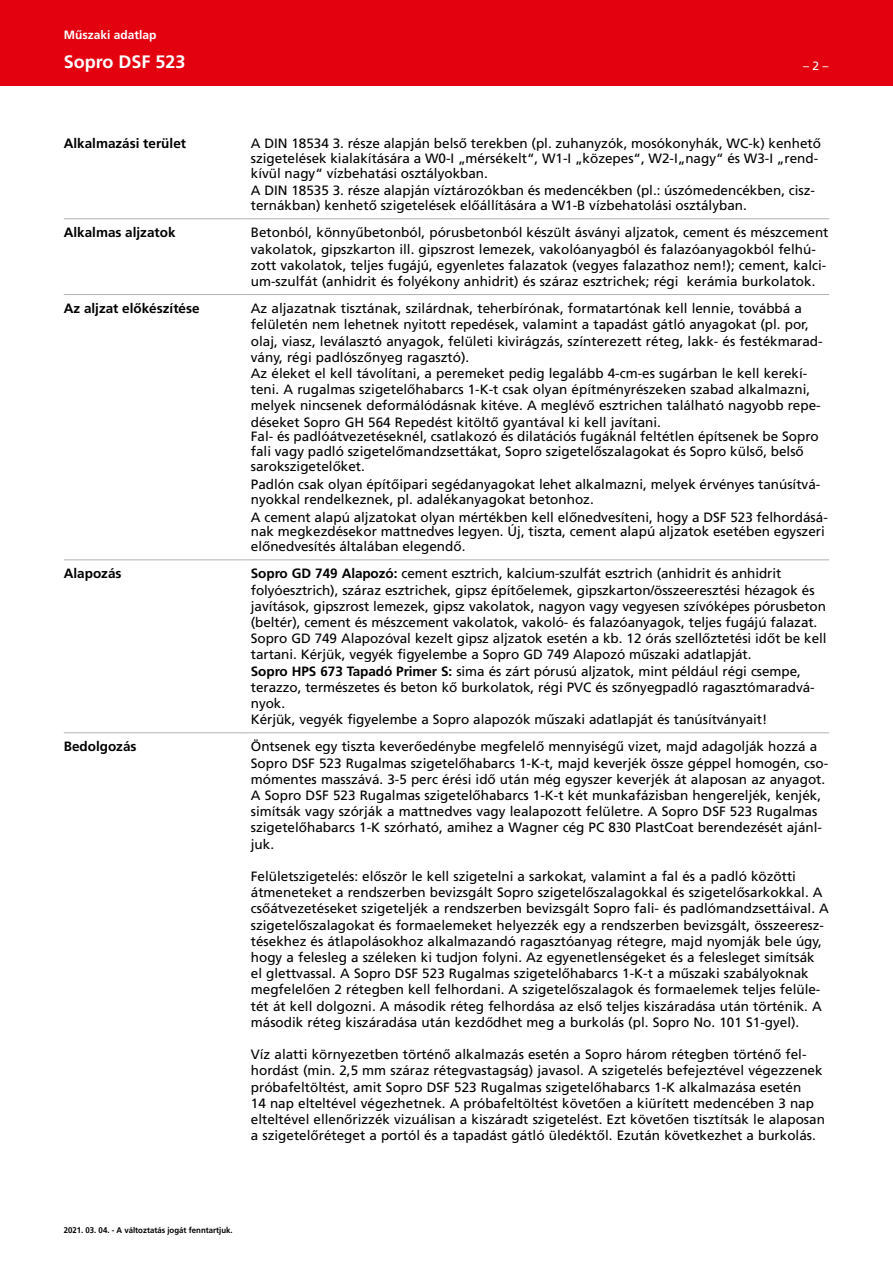
<style>
.page{position:relative;width:893px;height:1263px;background:#fff}
.page>*{position:absolute;margin:0;border:0;box-sizing:border-box;transform-origin:0 0}
.t1{font:700 18px "Sto Frutiger";color:#fff}
.t2{font:13.5px/16.2px "Sto Frutiger";color:#000}
.t3{font:700 13.5px "Sto Frutiger";color:#000}
.t4{font:700 12px "Sto Frutiger";color:#fff}
.t5{font:12px "Sto Frutiger";color:#fff}
.t6{font:700 8.25px "Sto Frutiger";color:#000;scale:.95 1}
.s1{font-weight:700}
</style>
<div class="page">
<div style="left:0;top:0;width:893px;height:85px;background:#e3000f"></div>
<hr style="left:64px;top:218px;width:178px;height:1px;background:#b1b2b3">
<hr style="left:242px;top:218px;width:587px;height:1px;background:#b1b2b3">
<hr style="left:64px;top:294px;width:178px;height:1px;background:#b1b2b3">
<hr style="left:242px;top:294px;width:587px;height:1px;background:#b1b2b3">
<hr style="left:64px;top:559px;width:178px;height:1px;background:#b1b2b3">
<hr style="left:242px;top:559px;width:587px;height:1px;background:#b1b2b3">
<hr style="left:64px;top:732px;width:178px;height:1px;background:#b1b2b3">
<hr style="left:242px;top:732px;width:587px;height:1px;background:#b1b2b3">
<p class="t4" style="left:64px;top:28px;width:94px">Műszaki adatlap</p>
<h1 class="t1" style="left:64px;top:52px;width:123px">Sopro DSF 523</h1>
<p class="t5" style="left:803px;top:59px;width:27px">– 2 –</p>
<p class="t3" style="left:64px;top:135px;width:124px">Alkalmazási terület</p>
<p class="t2" style="left:251px;top:136px;width:572px;line-height:14.9px">A DIN 18534 3. része alapján belső terekben (pl. zuhanyzók, mosókonyhák, WC-k) kenhető szigetelések kialakítására a W0-I „mérsékelt“, W1-I „közepes“, W2-I„nagy“ és W3-I „rend&shy;kívül nagy“ vízbehatási osztályokban.</p>
<p class="t2" style="left:251px;top:183px;width:566px;line-height:14.9px">A DIN 18535 3. része alapján víztározókban és medencékben (pl.: úszómedencékben, cisz&shy;ternákban) kenhető szigetelések előállítására a W1-B vízbehatolási osztályban.</p>
<p class="t3" style="left:64px;top:225px;width:113px">Alkalmas aljzatok</p>
<p class="t2" style="left:251px;top:225px;width:579px">Betonból, könnyűbetonból, pórusbetonból készült ásványi aljzatok, cement és mészcement vakolatok, gipszkarton ill. gipszrost lemezek, vakolóanyagból és falazóanyagokból felhú&shy;zott vakolatok, teljes fugájú, egyenletes falazatok (vegyes falazathoz nem!); cement, kalci&shy;um-szulfát (anhidrit és folyékony anhidrit) és száraz esztrichek; régi kerámia burkolatok.</p>
<p class="t3" style="left:64px;top:301px;width:137px">Az aljzat előkészítése</p>
<p class="t2" style="left:251px;top:300px;width:573px">Az aljazatnak tisztának, szilárdnak, teherbírónak, formatartónak kell lennie, továbbá a felületén nem lehetnek nyitott repedések, valamint a tapadást gátló anyagokat (pl. por, olaj, viasz, leválasztó anyagok, felületi kivirágzás, színterezett réteg, lakk- és festékmarad&shy;vány, régi padlószőnyeg ragasztó).<br>Az éleket el kell távolítani, a peremeket pedig legalább 4-cm-es sugárban le kell kerekí&shy;teni. A rugalmas szigetelőhabarcs 1-K-t csak olyan építményrészeken szabad alkalmazni, melyek nincsenek deformálódásnak kitéve. A meglévő esztrichen található nagyobb repe&shy;déseket Sopro GH 564 Repedést kitöltő gyantával ki kell javítani.</p>
<p class="t2" style="left:251px;top:429px;width:569px;line-height:14.9px">Fal- és padlóátvezetéseknél, csatlakozó és dilatációs fugáknál feltétlen építsenek be Sopro fali vagy padló szigetelőmandzsettákat, Sopro szigetelőszalagokat és Sopro külső, belső sarokszigetelőket.</p>
<p class="t2" style="left:251px;top:477px;width:571px;line-height:14.9px">Padlón csak olyan építőipari segédanyagokat lehet alkalmazni, melyek érvényes tanúsítvá&shy;nyokkal rendelkeznek, pl. adalékanyagokat betonhoz.</p>
<p class="t2" style="left:251px;top:510px;width:578px;line-height:14.9px">A cement alapú aljzatokat olyan mértékben kell előnedvesíteni, hogy a DSF 523 felhordásá&shy;nak megkezdésekor mattnedves legyen. Új, tiszta, cement alapú aljzatok esetében egyszeri előnedvesítés általában elegendő.</p>
<p class="t3" style="left:64px;top:566px;width:59px">Alapozás</p>
<p class="t2" style="left:251px;top:566px;width:577px"><span class="s1">Sopro GD 749 Alapozó:</span> cement esztrich, kalcium-szulfát esztrich (anhidrit és anhidrit folyóesztrich), száraz esztrichek, gipsz építőelemek, gipszkarton/összeeresztési hézagok és javítások, gipszrost lemezek, gipsz vakolatok, nagyon vagy vegyesen szívóképes pórusbeton (beltér), cement és mészcement vakolatok, vakoló- és falazóanyagok, teljes fugájú falazat.<br>Sopro GD 749 Alapozóval kezelt gipsz aljzatok esetén a kb. 12 órás szellőztetési időt be kell tartani. Kérjük, vegyék figyelembe a Sopro GD 749 Alapozó műszaki adatlapját.<br><span class="s1">Sopro HPS 673 Tapadó Primer S:</span> sima és zárt pórusú aljzatok, mint például régi csempe, terazzo, természetes és beton kő burkolatok, régi PVC és szőnyegpadló ragasztómaradvá&shy;nyok.<br>Kérjük, vegyék figyelembe a Sopro alapozók műszaki adatlapját és tanúsítványait!</p>
<p class="t3" style="left:64px;top:739px;width:74px">Bedolgozás</p>
<p class="t2" style="left:251px;top:739px;width:579px">Öntsenek egy tiszta keverőedénybe megfelelő mennyiségű vizet, majd adagolják hozzá a Sopro DSF 523 Rugalmas szigetelőhabarcs 1-K-t, majd keverjék össze géppel homogén, cso&shy;mómentes masszává. 3-5 perc érési idő után még egyszer keverjék át alaposan az anyagot.<br>A Sopro DSF 523 Rugalmas szigetelőhabarcs 1-K-t két munkafázisban hengereljék, kenjék, simítsák vagy szórják a mattnedves vagy lealapozott felületre. A Sopro DSF 523 Rugalmas szigetelőhabarcs 1-K szórható, amihez a Wagner cég PC 830 PlastCoat berendezését ajánl&shy;juk.</p>
<p class="t2" style="left:251px;top:868px;width:580px">Felületszigetelés: először le kell szigetelni a sarkokat, valamint a fal és a padló közötti átmeneteket a rendszerben bevizsgált Sopro szigetelőszalagokkal és szigetelősarkokkal. A csőátvezetéseket szigeteljék a rendszerben bevizsgált Sopro fali- és padlómandzsettáival. A szigetelőszalagokat és formaelemeket helyezzék egy a rendszerben bevizsgált, összeeresz&shy;tésekhez és átlapolásokhoz alkalmazandó ragasztóanyag rétegre, majd nyomják bele úgy, hogy a felesleg a széleken ki tudjon folyni. Az egyenetlenségeket és a felesleget simítsák el glettvassal. A Sopro DSF 523 Rugalmas szigetelőhabarcs 1-K-t a műszaki szabályoknak megfelelően 2 rétegben kell felhordani. A szigetelőszalagok és formaelemek teljes felüle&shy;tét át kell dolgozni. A második réteg felhordása az első teljes kiszáradása után történik. A második réteg kiszáradása után kezdődhet meg a burkolás (pl. Sopro No. 101 S1-gyel).</p>
<p class="t2" style="left:251px;top:1046px;width:576px">Víz alatti környezetben történő alkalmazás esetén a Sopro három rétegben történő fel&shy;hordást (min. 2,5 mm száraz rétegvastagság) javasol. A szigetelés befejeztével végezzenek próbafeltöltést, amit Sopro DSF 523 Rugalmas szigetelőhabarcs 1-K alkalmazása esetén<br>14 nap elteltével végezhetnek. A próbafeltöltést követően a kiürített medencében 3 nap elteltével ellenőrizzék vizuálisan a kiszáradt szigetelést. Ezt követően tisztítsák le alaposan a szigetelőréteget a portól és a tapadást gátló üledéktől. Ezután következhet a burkolás.</p>
<p class="t6" style="left:64px;top:1225px;width:179px">2021. 03. 04. - A változtatás jogát fenntartjuk.</p>
</div>
